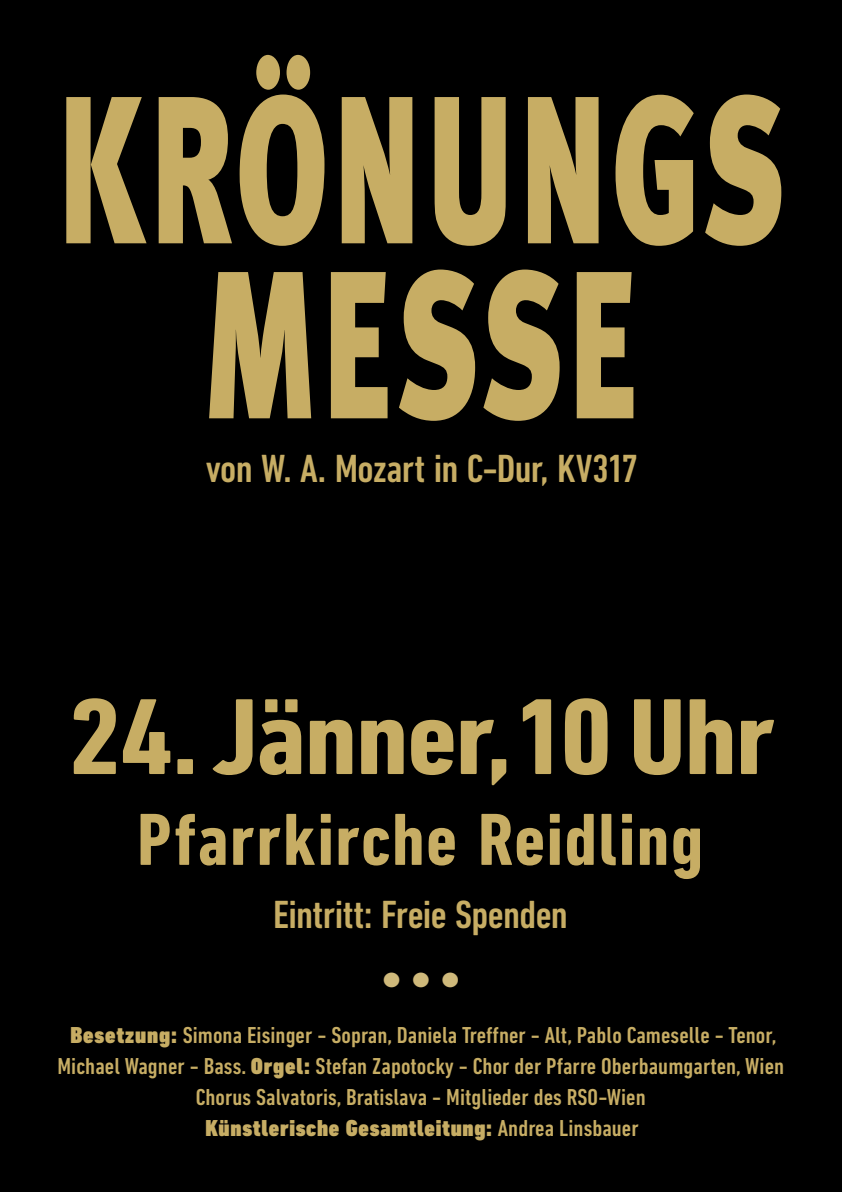
<style>
.page{position:relative;width:842px;height:1192px;background:#000}
.page>*{position:absolute;margin:0;border:0;box-sizing:border-box;transform-origin:0 0}
.t1{font:900 209.85px/175px "Meta Plus";letter-spacing:.015em;color:#c7ad64;text-align:center;scale:.65 1}
.t2{font:700 condensed 110px "DIN Next LT Pro";letter-spacing:-.015em;color:#c7ad64;scale:1.16 1}
.t3{font:700 condensed 75px "DIN Next LT Pro";letter-spacing:.015em;color:#c7ad64;scale:1.05 1}
.t4{font:500 condensed 40px "DIN Next LT Pro";letter-spacing:-.015em;color:#c7ad64;scale:1.05 1}
.t5{font:500 condensed 23.5px/30.8px "DIN Next LT Pro";letter-spacing:.005em;color:#c7ad64;text-align:center;scale:1.05 1}
.t6{font:20.55px "Zapf Dingbats ITC";color:#cfb97b;scale:1.05 1}
.s1{font-weight:900}
</style>
<div class="page">
<h1 class="t1" style="left:56px;top:83px;width:1125px">KRÖNUNGS<br>MESSE</h1>
<h3 class="t4" style="left:206px;top:446px;width:413px">von W. A. Mozart in C-Dur, KV317</h3>
<h2 class="t2" style="left:68px;top:674px;width:611px">24. Jänner,10 Uhr</h2>
<h3 class="t3" style="left:137px;top:797px;width:541px">Pfarrkirche Reidling</h3>
<h3 class="t4" style="left:273px;top:892px;width:282px">Eintritt: Freie Spenden</h3>
<p class="t6" style="left:383px;top:970px;width:74px">● ● ●</p>
<p class="t5" style="left:57px;top:1020px;width:694px"><span class="s1">Besetzung:</span> Simona Eisinger - Sopran, Daniela Treffner - Alt, Pablo Cameselle - Tenor, Michael Wagner - Bass. <span class="s1">Orgel:</span> Stefan Zapotocky - Chor der Pfarre Oberbaumgarten, Wien Chorus Salvatoris, Bratislava - Mitglieder des RSO-Wien<br><span class="s1">Künstlerische Gesamtleitung:</span> Andrea Linsbauer</p>
</div>
